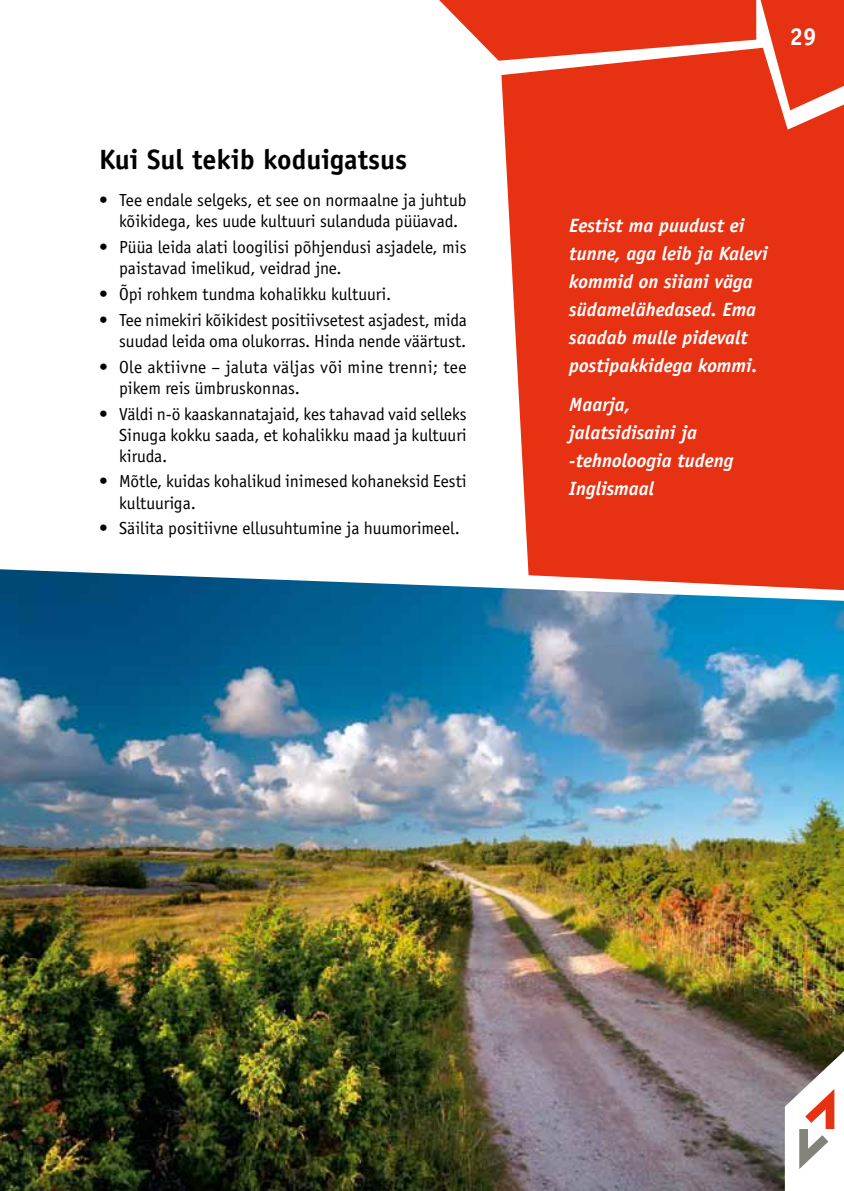
<style>
.page{position:relative;width:844px;height:1191px;background:#fff}
.page>*{position:absolute;margin:0;border:0;box-sizing:border-box;transform-origin:0 0}
.t1{font:700 28px "Officina Sans Std";color:#000}
.t2{font:700 24.5px "Officina Sans Std";color:#fff}
.t3{font:italic 700 19.25px/28px "Officina Sans Std";color:#fff}
.t4{font:17.5px/21px "Officina Sans Std";color:#000}
</style>
<div class="page">
<div style="left:503px;top:110px;width:340px;height:459px;background:#e63213"></div>
<img style="left:0;top:569px;width:843px;height:622px">
<svg style="left:439px;top:0;width:404px;height:110px"></svg>
<svg style="left:784px;top:1051px;width:59px;height:140px"></svg>
<h1 class="t1" style="left:99px;top:142px;width:309px">Kui Sul tekib koduigatsus</h1>
<p class="t4" style="left:119px;top:189px;width:349px;text-indent:-20px">• Tee endale selgeks, et see on normaalne ja juhtub kõikidega, kes uude kultuuri sulanduda püüavad.</p>
<p class="t4" style="left:119px;top:236px;width:349px;text-indent:-20px">• Püüa leida alati loogilisi põhjendusi asjadele, mis paistavad imelikud, veidrad jne.</p>
<p class="t4" style="left:99px;top:283px;width:293px">• Õpi rohkem tundma kohalikku kultuuri.</p>
<p class="t4" style="left:99px;top:309px;width:369px;text-align:right">• Tee nimekiri kõikidest positiivsetest asjadest, mida suudad leida oma olukorras. Hinda nende väärtust.</p>
<p class="t4" style="left:119px;top:356px;width:349px;text-indent:-20px">• Ole aktiivne – jaluta väljas või mine trenni; tee pikem reis ümbruskonnas.</p>
<p class="t4" style="left:119px;top:403px;width:349px;text-align:justify;text-indent:-20px">• Väldi n-ö kaaskannatajaid, kes tahavad vaid selleks Sinuga kokku saada, et kohalikku maad ja kultuuri kiruda.</p>
<p class="t4" style="left:119px;top:471px;width:349px;text-indent:-20px">• Mõtle, kuidas kohalikud inimesed kohaneksid Eesti kultuuriga.</p>
<p class="t4" style="left:99px;top:518px;width:362px">• Säilita positiivne ellusuhtumine ja huumorimeel.</p>
<h2 class="t2" style="left:789px;top:21px;width:29px">29</h2>
<p class="t3" style="left:569px;top:212px;width:200px">Eestist ma puudust ei tunne, aga leib ja Kalevi kommid on siiani väga südamelähedased. Ema saadab mulle pidevalt postipakkidega kommi.</p>
<p class="t3" style="left:569px;top:390px;width:166px">Maarja, jalatsidisaini ja -tehnoloogia tudeng<br>Inglismaal</p>
</div>
